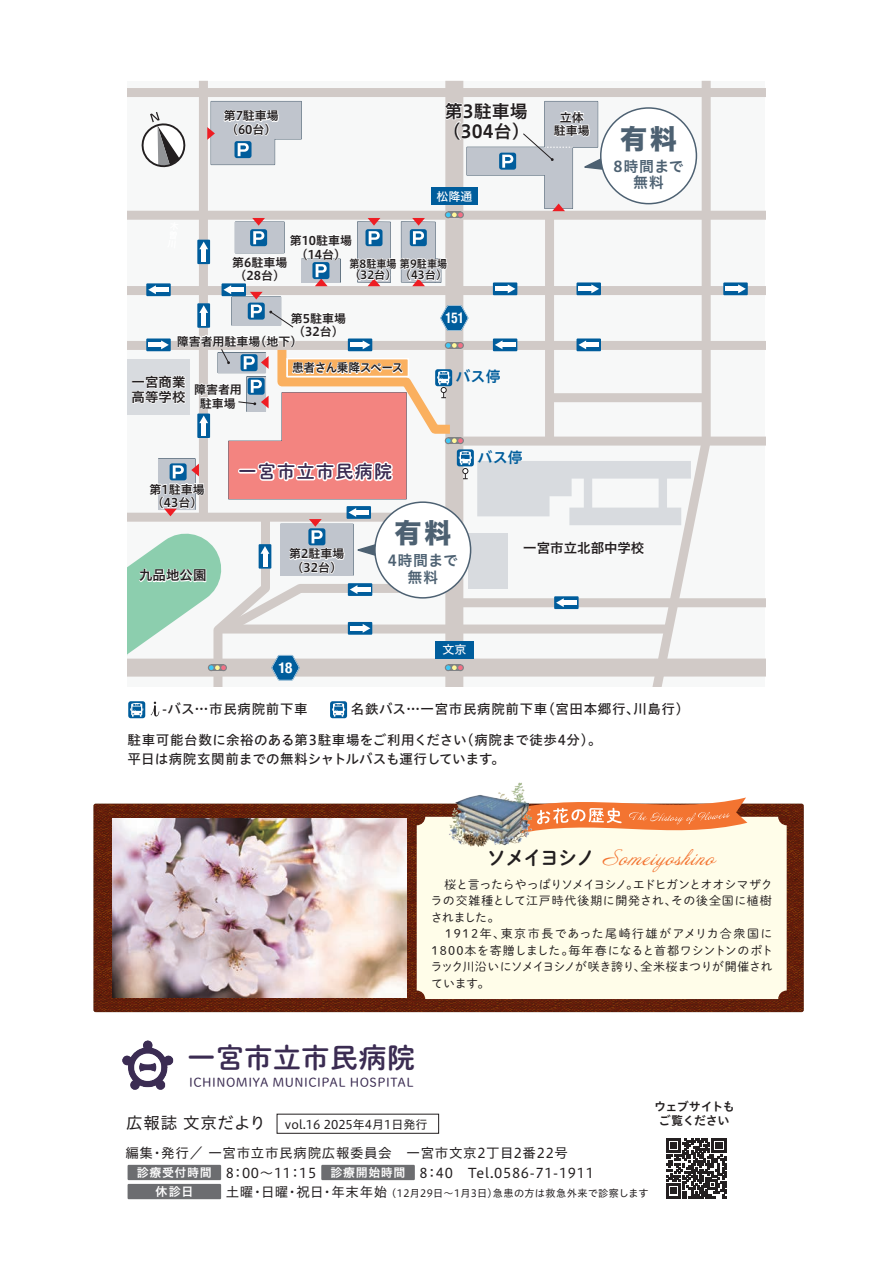
<style>
.page{position:relative;width:893px;height:1263px;background:#fff}
.page>*{position:absolute;margin:0;border:0;box-sizing:border-box;transform-origin:0 0}
.t1{font:27.9px "P Shuei M Go Std B";letter-spacing:.025em;color:#3b2c52}
.t2{font:27px "Hira Kaku Std W8";color:#4d6172}
.t3{font:19.5px "Annabelle JF";letter-spacing:.025em;color:#f37431}
.t4{font:18px "Hiragino UD Sans Std W6";color:#231f20}
.t5{font:18px "P Shuei M Go Std B";letter-spacing:.075em;color:#3b2c52}
.t6{font:16.5px "Hiragino UD Sans Std W4";letter-spacing:.05em;color:#231f20}
.t7{font:15px/16.5px "Hiragino UD Sans Std W6";letter-spacing:.05em;color:#4d6172;text-align:center}
.t8{font:15px "Hiragino UD Sans Std W6";letter-spacing:.01em;color:#005d9c}
.t9{font:700 condensed 15px "Helvetica Neue";color:#fff;scale:.85 1}
.t10{font:700 condensed 15px "Helvetica Neue";color:#fff}
.t11{font:13.5px "Hiragino UD Sans Std W4";letter-spacing:.05em;color:#231f20}
.t12{font:13.5px/19.5px "Hiragino UD Sans Std W5";letter-spacing:.02em;color:#231f20}
.t13{font:13.5px "Hiragino UD Sans Std W5";letter-spacing:.04em;color:#231f20}
.t14{font:13.5px/15px "Hiragino UD Sans Std W6";color:#231f20}
.t15{font:12.3px "P Shuei M Go Std L";letter-spacing:.04em;color:#3b2c52}
.t16{font:12px/13.5px "Hiragino UD Sans Std W6";color:#231f20}
.t17{font:12px "P Shuei M Go Std N L";letter-spacing:.005em;color:#231f20}
.t18{font:12px/16.5px "P Shuei M Go Std N L";letter-spacing:-.05em;color:#231f20}
.t19{font:12px "P Shuei M Go Std N L";letter-spacing:.11em;color:#231f20}
.t20{font:12px "P Shuei M Go Std N L";letter-spacing:.06em;color:#231f20}
.t21{font:12px "P Shuei M Go Std N L";letter-spacing:-.03em;color:#231f20}
.t22{font:12px "Hiragino UD Sans Std W4";color:#231f20}
.t23{font:12px "Hiragino UD Sans Std W6";letter-spacing:.05em;color:#fff}
.t24{font:12px "P Shuei M Go Std N L";letter-spacing:.05em;color:#231f20}
.t25{font:12px/13.5px "Hiragino UD Sans Std W6";letter-spacing:-.03em;color:#231f20;text-align:center}
.t26{font:12px "P Shuei M Go Std N L";letter-spacing:-.02em;color:#231f20}
.t27{font:12px "Hiragino UD Sans Std W6";letter-spacing:-.035em;color:#231f20}
.t28{font:12px "P Shuei M Go Std N L";letter-spacing:.07em;color:#231f20}
.t29{font:12px "Hiragino UD Sans Std W5";color:#fff}
.t30{font:11.25px "Hiragino UD Sans Std W6";color:#231f20;scale:.9 1}
.t31{font:11.25px "Hiragino UD Sans Std W6";color:#231f20}
.t32{font:10.2px "Hiragino UD Sans Std W4";letter-spacing:.03em;color:#231f20}
.s1{font-family:"P Shuei M Go Std N B";color:#231f20}
</style>
<div class="page">
<svg style="left:94px;top:804px;width:710px;height:208px;background:#682611"></svg>
<div style="left:417px;top:817px;width:370px;height:182px;background:#fffde9;border-radius:9px"></div>
<img style="left:113px;top:819px;width:293px;height:178px">
<img style="left:122px;top:1040px;width:52px;height:50px">
<svg style="left:666px;top:1138px;width:60px;height:60px"></svg>
<svg style="left:151px;top:702px;width:8px;height:15px"></svg>
<div style="left:128px;top:701px;width:17px;height:17px;background:#005d9c;border-radius:3px"></div>
<svg style="left:130px;top:703px;width:13px;height:14px"></svg>
<div style="left:330px;top:701px;width:17px;height:17px;background:#005d9c;border-radius:3px"></div>
<svg style="left:332px;top:703px;width:13px;height:14px"></svg>
<svg style="left:535px;top:797px;width:212px;height:34px"></svg>
<img style="left:446px;top:782px;width:89px;height:65px">
<div style="left:128px;top:1165px;width:93px;height:15px;background:#6c6d70"></div>
<div style="left:128px;top:1184px;width:93px;height:15px;background:#6c6d70"></div>
<div style="left:321px;top:1165px;width:94px;height:15px;background:#6c6d70"></div>
<div style="left:128px;top:81px;width:637px;height:606px;background:#f7f8f8"></div>
<div style="left:128px;top:286px;width:637px;height:9px;background:#d1cac7"></div>
<div style="left:128px;top:658px;width:637px;height:19px;background:#d1cac7"></div>
<div style="left:445px;top:81px;width:18px;height:606px;background:#d1cac7"></div>
<div style="left:128px;top:88px;width:637px;height:9px;background:#d1cac7"></div>
<div style="left:128px;top:211px;width:637px;height:9px;background:#d1cac7"></div>
<div style="left:128px;top:341px;width:637px;height:9px;background:#d1cac7"></div>
<div style="left:452px;top:437px;width:313px;height:9px;background:#d1cac7"></div>
<div style="left:452px;top:598px;width:313px;height:9px;background:#d1cac7"></div>
<div style="left:545px;top:216px;width:9px;height:225px;background:#d1cac7"></div>
<svg style="left:633px;top:81px;width:82px;height:596px"></svg>
<div style="left:199px;top:81px;width:9px;height:436px;background:#d1cac7"></div>
<div style="left:231px;top:296px;width:50px;height:30px;border:1px solid #4d6172"></div>
<div style="left:232px;top:297px;width:49px;height:28px;background:#c0c5cd"></div>
<div style="left:601px;top:108px;width:95px;height:96px;background:#fff;border-radius:50%"></div>
<div style="left:600px;top:107px;width:97px;height:97px;border:2px solid #4d6172;border-radius:50%"></div>
<div style="left:723px;top:282px;width:25px;height:13px;background:#005d9c"></div>
<svg style="left:738px;top:284px;width:8px;height:9px"></svg>
<hr style="left:725px;top:287px;width:15px;height:4px;background:#fff">
<svg style="left:248px;top:303px;width:17px;height:17px"></svg>
<div style="left:146px;top:283px;width:25px;height:13px;background:#005d9c"></div>
<svg style="left:148px;top:285px;width:8px;height:9px"></svg>
<hr style="left:154px;top:288px;width:15px;height:4px;background:#fff">
<div style="left:197px;top:303px;width:13px;height:25px;background:#005d9c"></div>
<div style="left:197px;top:240px;width:13px;height:24px;background:#005d9c"></div>
<svg style="left:199px;top:100px;width:434px;height:199px"></svg>
<svg style="left:141px;top:112px;width:45px;height:56px"></svg>
<svg style="left:128px;top:305px;width:563px;height:382px"></svg>
<p class="t16" style="left:224px;top:109px;width:57px">第7駐車場（60台(</p>
<p class="t4" style="left:445px;top:97px;width:84px">第3駐車場</p>
<p class="t16" style="left:560px;top:110px;width:25px">立体</p>
<p class="t4" style="left:443px;top:117px;width:88px">（304台）</p>
<p class="t2" style="left:620px;top:124px;width:58px">有料</p>
<p class="t16" style="left:554px;top:123px;width:37px">駐車場</p>
<p class="t29" style="left:436px;top:187px;width:37px">松降通</p>
<p class="t7" style="left:613px;top:157px;width:72px">8時間まで無料</p>
<p class="t16" style="left:290px;top:233px;width:64px">第10駐車場</p>
<p class="t30" style="left:349px;top:255px;width:110px">第8駐車場第9駐車場</p>
<p class="t16" style="left:296px;top:247px;width:52px">（14台）</p>
<p class="t16" style="left:232px;top:255px;width:57px">第6駐車場（28台(</p>
<p class="t31" style="left:349px;top:266px;width:99px">（32台( （43台(</p>
<p class="t9" style="left:445px;top:305px;width:23px">151</p>
<p class="t16" style="left:291px;top:311px;width:57px">第5駐車場（32台(</p>
<p class="t16" style="left:254px;top:334px;width:49px">（地下(</p>
<p class="t16" style="left:177px;top:334px;width:85px">障害者用駐車場</p>
<p class="t16" style="left:194px;top:382px;width:49px;text-align:center">障害者用駐車場</p>
<p class="t27" style="left:292px;top:359px;width:113px">患者さん乗降スペース</p>
<p class="t14" style="left:132px;top:374px;width:55px">一宮商業高等学校</p>
<p class="t8" style="left:455px;top:365px;width:47px">バス停</p>
<p class="t16" style="left:149px;top:482px;width:57px">第1駐車場（43台(</p>
<p class="t14" style="left:139px;top:567px;width:69px">九品地公園</p>
<p class="t5" style="left:239px;top:458px;width:155px">一宮市立市民病院</p>
<p class="t16" style="left:289px;top:546px;width:57px">第2駐車場（32台(</p>
<p class="t2" style="left:394px;top:518px;width:58px">有料</p>
<p class="t7" style="left:388px;top:551px;width:72px">4時間まで無料</p>
<p class="t8" style="left:478px;top:446px;width:47px">バス停</p>
<p class="t14" style="left:523px;top:540px;width:123px">一宮市立北部中学校</p>
<p class="t10" style="left:278px;top:655px;width:15px">18</p>
<p class="t29" style="left:442px;top:640px;width:25px">文京</p>
<p class="t13" style="left:162px;top:699px;width:387px">-バス…市民病院前下車　　　名鉄バス…一宮市民病院前下車</p>
<p class="t13" style="left:460px;top:729px;width:143px">（病院まで徒歩4分。(</p>
<p class="t13" style="left:541px;top:699px;width:100px">（宮田本郷行、</p>
<p class="t13" style="left:633px;top:699px;width:57px">川島行(</p>
<p class="t12" style="left:128px;top:729px;width:379px">駐車可能台数に余裕のある第3駐車場をご利用ください<br>平日は病院玄関前までの無料シャトルバスも運行しています。</p>
<p class="t3" style="left:486px;top:845px;width:230px"><span class="s1">ソメイヨシノ</span> Someiyoshino</p>
<p class="t21" style="left:432px;top:875px;width:208px">　桜と言ったらやっぱりソメイヨシノ。</p>
<p class="t26" style="left:633px;top:875px;width:141px">エドヒガンとオオシマザク</p>
<p class="t28" style="left:671px;top:892px;width:102px">その後全国に植樹</p>
<p class="t20" style="left:431px;top:892px;width:248px">ラの交雑種として江戸時代後期に開発され、</p>
<p class="t17" style="left:431px;top:908px;width:70px">されました。</p>
<p class="t19" style="left:501px;top:925px;width:273px">東京市長であった尾崎行雄がアメリカ合衆国に</p>
<p class="t17" style="left:432px;top:925px;width:75px">　1912年、</p>
<p class="t17" style="left:568px;top:941px;width:206px">毎年春になると首都ワシントンのポト</p>
<p class="t24" style="left:432px;top:941px;width:143px">1800本を寄贈しました。</p>
<p class="t18" style="left:431px;top:958px;width:217px">ラック川沿いにソメイヨシノが咲き誇り、ています。</p>
<p class="t17" style="left:641px;top:958px;width:133px">全米桜まつりが開催され</p>
<p class="t1" style="left:187px;top:1036px;width:229px">一宮市立市民病院</p>
<p class="t15" style="left:189px;top:1073px;width:226px">ICHINOMIYA MUNICIPAL HOSPITAL</p>
<p class="t6" style="left:126px;top:1111px;width:141px">広報誌文京だより</p>
<p class="t22" style="left:285px;top:1115px;width:144px">vol.16 2025年4月1日発行</p>
<p class="t11" style="left:161px;top:1143px;width:408px">発行／一宮市立市民病院広報委員会　一宮市文京2丁目2番22号</p>
<p class="t11" style="left:125px;top:1143px;width:29px">編集</p>
<p class="t11" style="left:150px;top:1143px;width:15px">・</p>
<p class="t23" style="left:137px;top:1163px;width:76px">診療受付時間</p>
<p class="t11" style="left:226px;top:1162px;width:92px">8：00~11：15</p>
<p class="t23" style="left:331px;top:1163px;width:76px">診療開始時間</p>
<p class="t11" style="left:419px;top:1162px;width:176px">8：40　Tel.0586-71-1911</p>
<p class="t25" style="left:654px;top:1099px;width:82px">ウェブサイトもご覧ください</p>
<p class="t23" style="left:156px;top:1182px;width:40px">休診日</p>
<p class="t11" style="left:331px;top:1181px;width:58px">年末年始</p>
<p class="t11" style="left:296px;top:1181px;width:29px">祝日</p>
<p class="t11" style="left:226px;top:1181px;width:29px">土曜</p>
<p class="t11" style="left:261px;top:1181px;width:29px">日曜</p>
<p class="t32" style="left:386px;top:1185px;width:113px">（12月29日～1月3日）</p>
<p class="t32" style="left:493px;top:1185px;width:157px">急患の方は救急外来で診察します</p>
<p class="t11" style="left:251px;top:1181px;width:15px">・</p>
<p class="t11" style="left:286px;top:1181px;width:15px">・</p>
<p class="t11" style="left:321px;top:1181px;width:15px">・</p>
</div>
